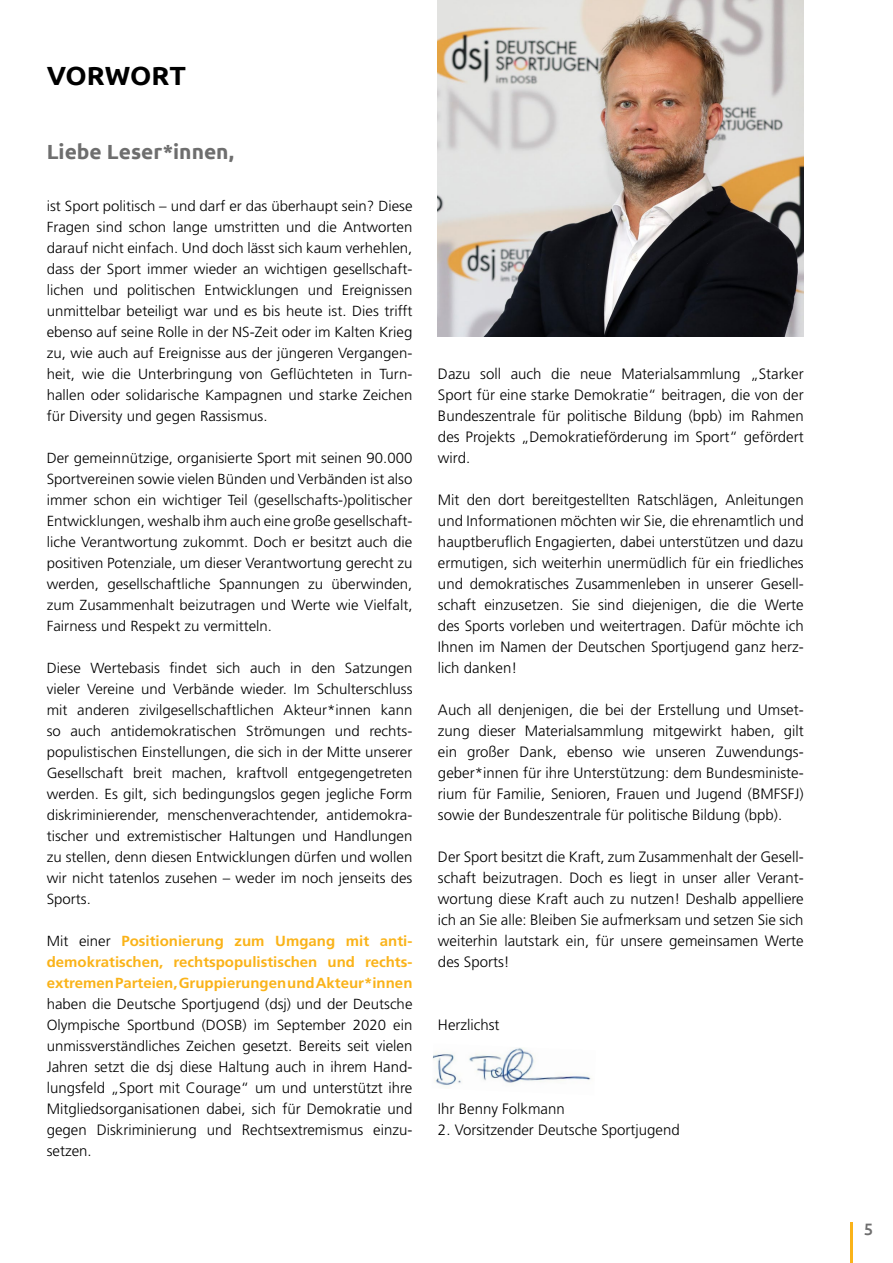
<style>
.page{position:relative;width:893px;height:1263px;background:#fff}
.page>*{position:absolute;margin:0;border:0;box-sizing:border-box;transform-origin:0 0}
.t1{font:700 26.25px "Ubuntu";letter-spacing:-.005em;color:#000}
.t2{font:700 20.4px "Ubuntu";color:#6e6e6e}
.t3{font:500 16.5px "Ubuntu";color:#6e6e6e}
.t4{font:300 15px/21px "Frutiger";color:#000;text-align:justify}
.t5{font:300 14.55px/21px "Frutiger";color:#000;text-align:justify}
.t6{font:700 14.55px/21px "Frutiger";color:#fab319;text-align:justify}
.s1{font-weight:300;color:#000}
.s2{font-size:14.55px}
</style>
<div class="page">
<hr style="left:850px;top:1222px;width:3px;height:41px;background:#fab319">
<img style="left:433px;top:1048px;width:158px;height:38px">
<img style="left:438px;top:0;width:366px;height:337px">
<h1 class="t1" style="left:47px;top:60px;width:141px">VORWORT</h1>
<h2 class="t2" style="left:47px;top:139px;width:189px">Liebe Leser*innen,</h2>
<p class="t5" style="left:47px;top:195px;width:367px">ist Sport politisch – und darf er das überhaupt sein? Diese Fragen sind schon lange umstritten und die Antworten darauf nicht einfach. Und doch lässt sich kaum verhehlen, dass der Sport immer wieder an wichtigen gesellschaft&shy;lichen und politischen Entwicklungen und Ereignissen unmittelbar beteiligt war und es bis heute ist. Dies trifft ebenso auf seine Rolle in der NS-Zeit oder im Kalten Krieg zu, wie auch auf Ereignisse aus der jüngeren Vergangen&shy;heit, wie die Unterbringung von Geflüchteten in Turn&shy;hallen oder solidarische Kampagnen und starke Zeichen für Diversity und gegen Rassismus.</p>
<p class="t5" style="left:47px;top:447px;width:367px">Der gemeinnützige, organisierte Sport mit seinen 90.000<br>Sportvereinen sowie vielen Bünden und Verbänden ist also immer schon ein wichtiger Teil (gesellschafts-)politischer Entwicklungen, weshalb ihm auch eine große gesellschaft&shy;liche Verantwortung zukommt. Doch er besitzt auch die positiven Potenziale, um dieser Verantwortung gerecht zu werden, gesellschaftliche Spannungen zu überwinden, zum Zusammenhalt beizutragen und Werte wie Vielfalt, Fairness und Respekt zu vermitteln.</p>
<p class="t5" style="left:47px;top:657px;width:367px">Diese Wertebasis findet sich auch in den Satzungen vieler Vereine und Verbände wieder. Im Schulterschluss mit anderen zivilgesellschaftlichen Akteur*innen kann so auch antidemokratischen Strömungen und rechts&shy;populistischen Einstellungen, die sich in der Mitte unserer Gesellschaft breit machen, kraftvoll entgegengetreten werden. Es gilt, sich bedingungslos gegen jegliche Form diskriminierender, menschenverachtender, antidemokra&shy;tischer und extremistischer Haltungen und Handlungen zu stellen, denn diesen Entwicklungen dürfen und wollen wir nicht tatenlos zusehen – weder im noch jenseits des Sports.</p>
<p class="t6" style="left:47px;top:930px;width:367px"><span class="s1">Mit einer</span> Positionierung zum Umgang mit anti&shy;demokratischen, rechtspopulistischen und rechts&shy;extremen Parteien, Gruppierungen und Akteur*innen</p>
<p class="t5" style="left:47px;top:993px;width:367px">haben die Deutsche Sportjugend (dsj) und der Deutsche<br>Olympische Sportbund (DOSB) im September 2020 ein</p>
<p class="t4" style="left:47px;top:1035px;width:367px"><span class="s2">unmissverständliches Zei</span>chen gesetzt. Bereits seit vielen Jahren setzt die dsj diese Haltung auch in ihrem Hand&shy;lungsfeld „Sport mit Courage“ um und unterstützt ihre Mitgliedsorganisationen dabei, sich für Demokratie und gegen Diskriminierung und Rechtsextremismus einzu&shy;setzen.</p>
<p class="t4" style="left:438px;top:363px;width:367px">Dazu soll auch die neue Materialsammlung „Starker Sport für eine starke Demokratie“ beitragen, die von der Bundeszentrale für politische Bildung (bpb) im Rahmen des Projekts „Demokratieförderung im Sport“ gefördert wird.</p>
<p class="t4" style="left:438px;top:489px;width:367px">Mit den dort bereitgestellten Ratschlägen, Anleitungen und Informationen möchten wir Sie, die ehrenamtlich und hauptberuflich Engagierten, dabei unterstützen und dazu ermutigen, sich weiterhin unermüdlich für ein friedliches und demokratisches Zusammenleben in unserer Gesell&shy;schaft einzusetzen. Sie sind diejenigen, die die Werte des Sports vorleben und weitertragen. Dafür möchte ich Ihnen im Namen der Deutschen Sportjugend ganz herz&shy;lich danken!</p>
<p class="t4" style="left:438px;top:699px;width:367px">Auch all denjenigen, die bei der Erstellung und Umset&shy;zung dieser Materialsammlung mitgewirkt haben, gilt ein großer Dank, ebenso wie unseren Zuwendungs&shy;geber*innen für ihre Unterstützung: dem Bundesministe&shy;rium für Familie, Senioren, Frauen und Jugend (BMFSFJ) sowie der Bundeszentrale für politische Bildung (bpb).</p>
<p class="t4" style="left:438px;top:846px;width:367px">Der Sport besitzt die Kraft, zum Zusammenhalt der Gesell&shy;schaft beizutragen. Doch es liegt in unser aller Verant&shy;wortung diese Kraft auch zu nutzen! Deshalb appelliere ich an Sie alle: Bleiben Sie aufmerksam und setzen Sie sich weiterhin lautstark ein, für unsere gemeinsamen Werte des Sports!</p>
<p class="t4" style="left:438px;top:1014px;width:63px">Herzlichst</p>
<p class="t4" style="left:438px;top:1098px;width:128px">Ihr Benny Folkmann</p>
<p class="t4" style="left:438px;top:1119px;width:243px">2. Vorsitzender Deutsche Sportjugend</p>
<p class="t3" style="left:864px;top:1219px;width:11px">5</p>
</div>
